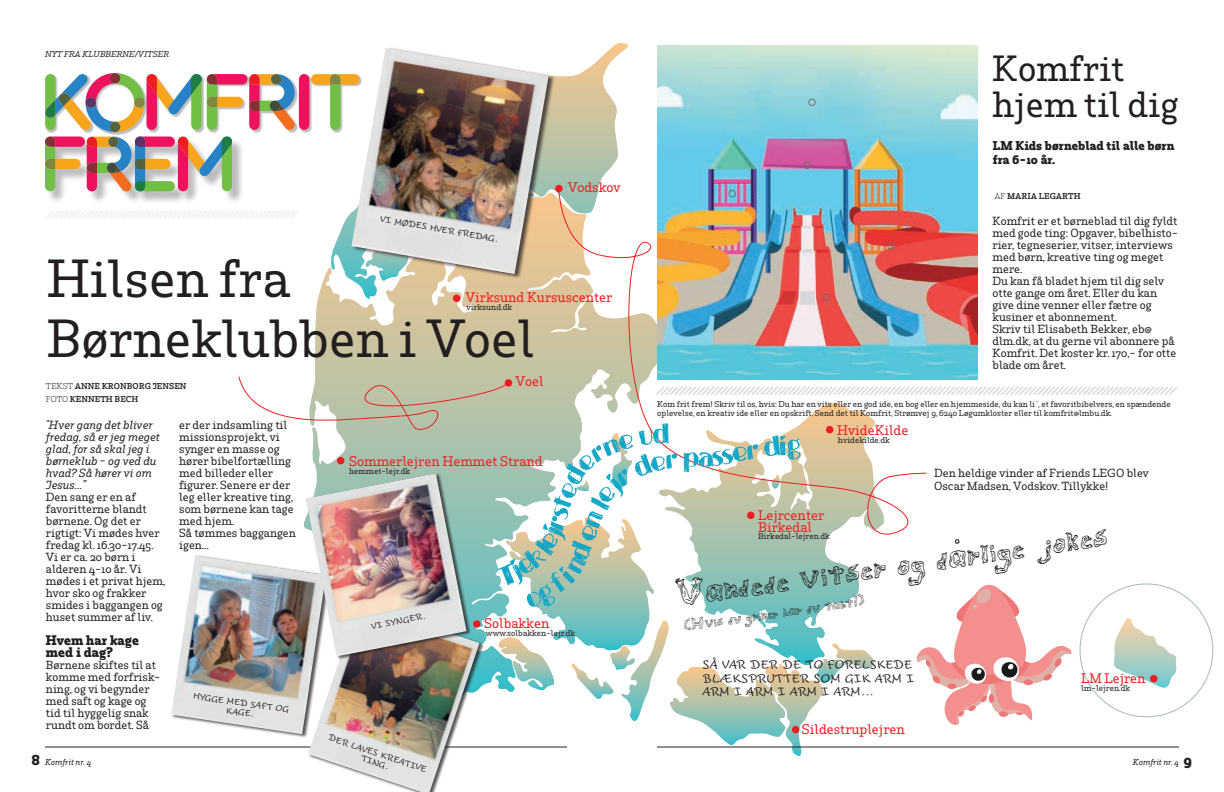
<style>
.page{position:relative;width:1224px;height:792px;background:#fff}
.page>*{position:absolute;margin:0;border:0;box-sizing:border-box;transform-origin:0 0}
.t1{font:500 50px/60px "Rum Serif";color:#231f20}
.t2{font:500 34px/36px "Rum Serif";color:#231f20}
.t3{font:21px "Fire Wood";color:#231f20}
.t4{font:500 13px/12px "Rum Serif";color:#ee1d23}
.t5{font:700 13px/12px "Rum Serif";color:#231f20}
.t6{font:700 12px/14.4px "Rum Serif";color:#231f20}
.t7{font:500 11px/12px "Rum Serif";color:#231f20}
.t8{font:italic 500 11px/12px "Rum Serif";color:#231f20}
.t9{font:11px/13.2px "Tornac";color:#231f20}
.t10{font:9px "Fire Wood";color:#231f20}
.t11{font:500 8px/9px "Rum Serif";color:#231f20}
.t12{font:8px/9.6px "Tornac";color:#231f20;text-align:center}
.t13{font:600 8px/13px "Rum Serif";color:#231f20}
.t14{font:italic 500 8px "Rum Serif";color:#231f20}
.s1{font-weight:300}
.s2{font-weight:700;font-style:normal;font-size:14px}
</style>
<div class="page">
<img style="left:309px;top:756px;width:138px;height:36px">
<img style="left:384px;top:48px;width:49px;height:7px">
<img style="left:45px;top:55px;width:1152px;height:701px">
<p class="t14" style="left:45px;top:49px;width:126px">NYT FRA KLUBBERNE/VITSER</p>
<p class="t12" style="left:381px;top:214px;width:121px;rotate:10deg">VI MØDES HVER FREDAG.</p>
<p class="t4" style="left:568px;top:182px;width:54px">Vodskov</p>
<h1 class="t1" style="left:47px;top:248px;width:489px">Hilsen fra<br>Børneklubben i Voel</h1>
<p class="t4" style="left:466px;top:291px;width:148px">Virksund Kursuscenter</p>
<p class="t11" style="left:467px;top:303px;width:47px">virksund.dk</p>
<p class="t13" style="left:46px;top:380px;width:142px"><span class="s1">TEKST</span> ANNE KRONBORG JENSEN<br><span class="s1">FOTO</span> KENNETH BECH</p>
<p class="t8" style="left:46px;top:419px;width:115px">"Hver gang det bliver fredag, så er jeg meget glad, for så skal jeg i børneklub - og ved du hvad? Så hører vi om<br>Jesus…”</p>
<p class="t7" style="left:46px;top:491px;width:121px">Den sang er en af favoritterne blandt børnene. Og det er rigtigt: Vi mødes hver fredag kl. 16.30-17.45.<br>Vi er ca. 20 børn i alderen 4-10 år. Vi mødes i et privat hjem, hvor sko og frakker smides i baggangen og huset summer af liv.</p>
<p class="t5" style="left:46px;top:634px;width:95px">Hvem har kage med i dag?</p>
<p class="t7" style="left:46px;top:659px;width:116px">Børnene skiftes til at komme med forfrisk&shy;ning, og vi begynder med saft og kage og tid til hyggelig snak rundt om bordet. Så</p>
<p class="t14" style="left:32px;top:757px;width:61px"><span class="s2">8</span> Komfrit nr. 4</p>
<p class="t7" style="left:179px;top:419px;width:118px">er der indsamling til missionsprojekt, vi synger en masse og hører bibelfortælling med billeder eller figurer. Senere er der leg eller kreative ting, som børnene kan tage med hjem.<br>Så tømmes baggangen igen…</p>
<p class="t12" style="left:194px;top:691px;width:98px;rotate:9deg">HYGGE MED SAFT OG<br>KAGE.</p>
<p class="t4" style="left:515px;top:376px;width:30px">Voel</p>
<p class="t4" style="left:349px;top:455px;width:195px">Sommerlejren Hemmet Strand</p>
<p class="t11" style="left:349px;top:466px;width:63px">hemmet-lejr.dk</p>
<p class="t12" style="left:370px;top:622px;width:56px;rotate:-11deg">VI SYNGER.</p>
<p class="t12" style="left:330px;top:733px;width:104px;rotate:18deg">DER LAVES KREATIVE<br>TING.</p>
<p class="t4" style="left:484px;top:617px;width:67px">Solbakken</p>
<p class="t11" style="left:486px;top:629px;width:91px">www.solbakken-lejr.dk</p>
<h2 class="t2" style="left:992px;top:50px;width:187px">Komfrit hjem til dig</h2>
<p class="t6" style="left:993px;top:138px;width:183px">LM Kids børneblad til alle børn fra 6-10 år.</p>
<p class="t13" style="left:994px;top:189px;width:88px"><span class="s1">AF</span> MARIA LEGARTH</p>
<p class="t7" style="left:992px;top:215px;width:187px">Komfrit er et børneblad til dig fyldt med gode ting: Opgaver, bibelhisto&shy;rier, tegneserier, vitser, interviews med børn, kreative ting og meget mere.<br>Du kan få bladet hjem til dig selv otte gange om året. Eller du kan give dine venner eller fætre og kusiner et abonnement.<br>Skriv til Elisabeth Bekker, eb@ dlm.dk, at du gerne vil abonnere på<br>Komfrit. Det koster kr. 170,- for otte blade om året.</p>
<p class="t11" style="left:657px;top:399px;width:515px">Kom frit frem! Skriv til os, hvis: Du har en vits eller en god ide, en bog eller en hjemmeside, du kan li´, et favoritbibelvers, en spændende oplevelse, en kreativ ide eller en opskrift. Send det til Komfrit, Strømvej 9, 6240 Løgumkloster eller til komfrit@lmbu.dk.</p>
<p class="t4" style="left:837px;top:424px;width:73px">HvideKilde</p>
<p class="t11" style="left:838px;top:436px;width:54px">hvidekilde.dk</p>
<p class="t7" style="left:934px;top:467px;width:216px;line-height:13.2px">Den heldige vinder af Friends LEGO blev<br>Oscar Madsen, Vodskov. Tillykke!</p>
<p class="t4" style="left:758px;top:509px;width:68px">Lejrcenter<br>Birkedal</p>
<p class="t11" style="left:758px;top:531px;width:73px">Birkedal-lejren.dk</p>
<h3 class="t3" style="left:675px;top:588px;width:437px;rotate:-8deg">Vandede vitser og darlige jokes</h3>
<p class="t10" style="left:683px;top:623px;width:184px;rotate:-8deg">(Hvis du griner har du tabt!)</p>
<p class="t9" style="left:703px;top:659px;width:213px">SÅ VAR DER DE TO FORELSKEDE<br>BLÆKSPRUTTER SOM GIK ARM I<br>ARM I ARM I ARM I ARM...</p>
<p class="t4" style="left:802px;top:723px;width:104px">Sildestruplejren</p>
<p class="t4" style="left:1081px;top:672px;width:66px">LM Lejren</p>
<p class="t11" style="left:1081px;top:683px;width:51px">lm-lejren.dk</p>
<p class="t14" style="left:1133px;top:757px;width:61px">Komfrit nr. 4 <span class="s2">9</span></p>
</div>
